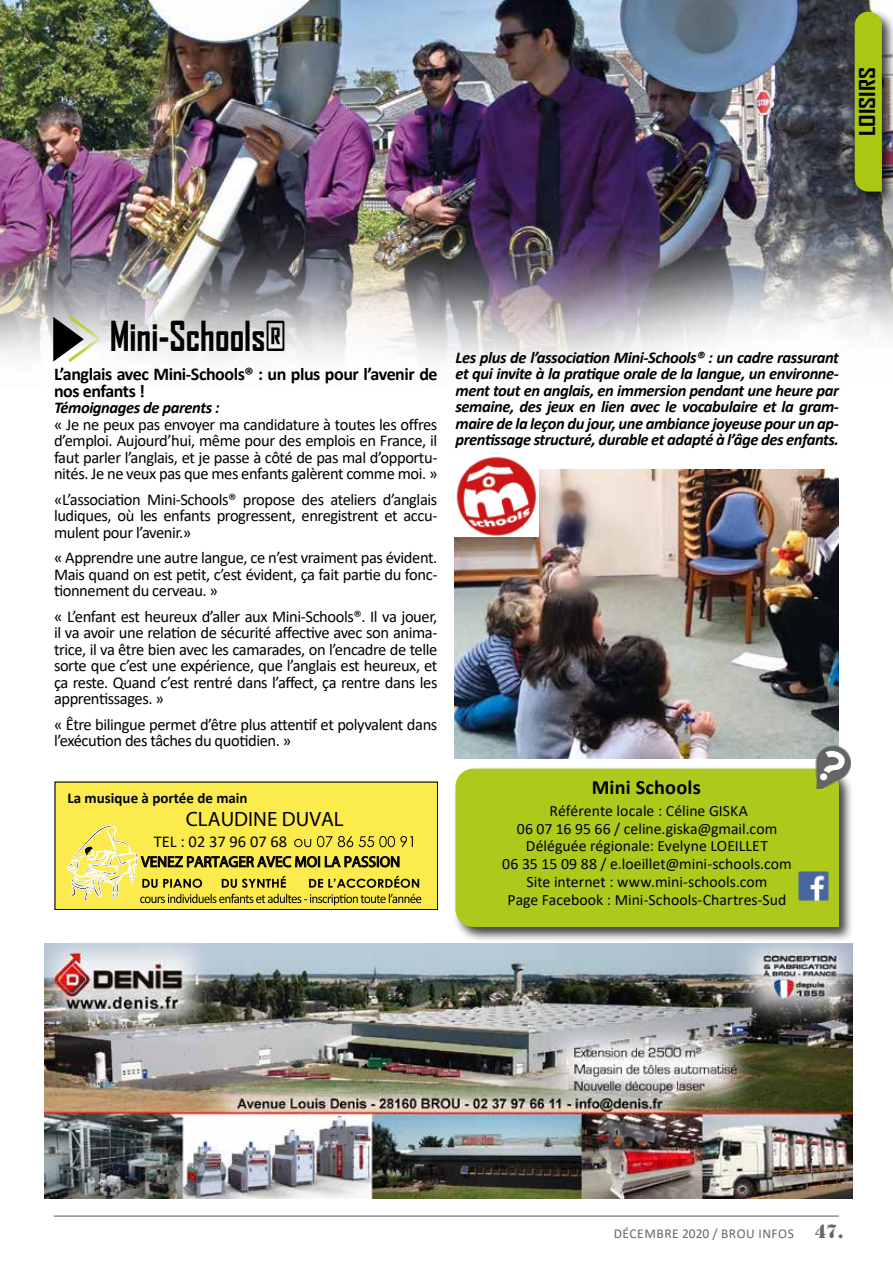
<style>
.page{position:relative;width:893px;height:1263px;background:#fff}
.page>*{position:absolute;margin:0;border:0;box-sizing:border-box;transform-origin:0 0}
.t1{font:700 39.6px "Agency FB";color:#000;scale:.91 1}
.t2{font:700 21px "Agency FB";color:#000;scale:1.25 1}
.t3{font:20.7px "Myriad Pro";color:#000}
.t4{font:700 20.25px "Calibri";letter-spacing:.01em;color:#000}
.t5{font:700 18px/16.5px "Calibri";letter-spacing:-.025em;color:#000}
.t6{font:16.5px/16.5px "Calibri";letter-spacing:-.025em;color:#000;text-align:justify}
.t7{font:italic 700 16.5px/16.5px "Calibri";letter-spacing:-.025em;color:#000;text-align:justify}
.t8{font:16.5px "Calibri";color:#000}
.t9{font:15.75px/17.7px "Calibri";color:#000;text-align:center}
.t10{font:15.15px "Myriad Pro";color:#000}
.t11{font:700 15px "Calibri";color:#000}
.t12{font:13.5px "Calibri";letter-spacing:.04em;color:#666665}
.s1{font-family:"Stencil Std";font-size:18px}
</style>
<div class="page">
<hr style="left:54px;top:1215px;width:785px;height:1px;background:#666665">
<img style="left:0;top:0;width:893px;height:366px">
<div style="left:452px;top:766px;width:402px;height:176px;background:#000;opacity:.75"></div>
<div style="left:455px;top:769px;width:384px;height:158px;background:#acc91c"></div>
<img style="left:45px;top:943px;width:808px;height:255px">
<img style="left:455px;top:470px;width:383px;height:289px">
<div style="left:55px;top:782px;width:382px;height:127px;background:#fceb4c"></div>
<svg style="left:67px;top:825px;width:354px;height:80px"></svg>
<svg style="left:53px;top:314px;width:49px;height:50px"></svg>
<img style="left:811px;top:742px;width:39px;height:47px">
<svg style="left:820px;top:751px;width:25px;height:29px"></svg>
<div style="left:852px;top:9px;width:41px;height:198px;background:#000;opacity:.75"></div>
<div style="left:855px;top:12px;width:27px;height:180px;background:#aac811"></div>
<img style="left:799px;top:871px;width:29px;height:30px">
<img style="left:455px;top:457px;width:83px;height:79px">
<p class="t2" style="left:854px;top:136px;width:57px;rotate:-90deg">LOISIRS</p>
<h1 class="t1" style="left:110px;top:311px;width:196px">Mini-Schools®</h1>
<p class="t5" style="left:54px;top:366px;width:385px">L’anglais avec Mini-Schools® : un plus pour l’avenir de nos enfants !</p>
<p class="t7" style="left:54px;top:399px;width:167px">Témoignages de parents :</p>
<p class="t6" style="left:54px;top:416px;width:385px">« Je ne peux pas envoyer ma candidature à toutes les offres d’emploi. Aujourd’hui, même pour des emplois en France, il faut parler l’anglais, et je passe à côté de pas mal d’opportu&shy;nités. Je ne veux pas que mes enfants galèrent comme moi. »</p>
<p class="t6" style="left:54px;top:491px;width:385px">«L’association Mini-Schools® propose des ateliers d’anglais ludiques, où les enfants progressent, enregistrent et accu&shy;mulent pour l’avenir.»</p>
<p class="t6" style="left:54px;top:549px;width:385px">« Apprendre une autre langue, ce n’est vraiment pas évident.<br>Mais quand on est petit, c’est évident, ça fait partie du fonc&shy;tionnement du cerveau. »</p>
<p class="t6" style="left:54px;top:608px;width:385px">« L’enfant est heureux d’aller aux Mini-Schools®. Il va jouer, il va avoir une relation de sécurité affective avec son anima&shy;trice, il va être bien avec les camarades, on l’encadre de telle sorte que c’est une expérience, que l’anglais est heureux, et ça reste. Quand c’est rentré dans l’affect, ça rentre dans les apprentissages. »</p>
<p class="t6" style="left:54px;top:716px;width:385px">« Être bilingue permet d’être plus attentif et polyvalent dans l’exécution des tâches du quotidien. »</p>
<p class="t11" style="left:68px;top:787px;width:182px">La musique à portée de main</p>
<p class="t3" style="left:186px;top:806px;width:160px">CLAUDINE DUVAL</p>
<p class="t8" style="left:154px;top:829px;width:135px">TEL : 02 37 96 07 68</p>
<p class="t10" style="left:141px;top:852px;width:260px">VENEZ PARTAGER AVEC MOI LA PASSION</p>
<p class="t7" style="left:455px;top:348px;width:385px">Les plus de l’association Mini-Schools® : un cadre rassurant et qui invite à la pratique orale de la langue, un environne&shy;ment tout en anglais, en immersion pendant une heure par semaine, des jeux en lien avec le vocabulaire et la gram&shy;maire de la leçon du jour, une ambiance joyeuse pour un ap&shy;prentissage structuré, durable et adapté à l’âge des enfants.</p>
<p class="t4" style="left:592px;top:773px;width:110px">Mini Schools</p>
<p class="t9" style="left:502px;top:801px;width:291px">Référente locale : Céline GISKA<br>06 07 16 95 66 / celine.giska@gmail.com Déléguée régionale: Evelyne LOEILLET<br>06 35 15 09 88 / e.loeillet@mini-schools.com Site internet : www.mini-schools.com<br>Page Facebook : Mini-Schools-Chartres-Sud</p>
<p class="t12" style="left:614px;top:1224px;width:232px">DÉCEMBRE 2020 / BROU INFOS <span class="s1">47.</span></p>
</div>
